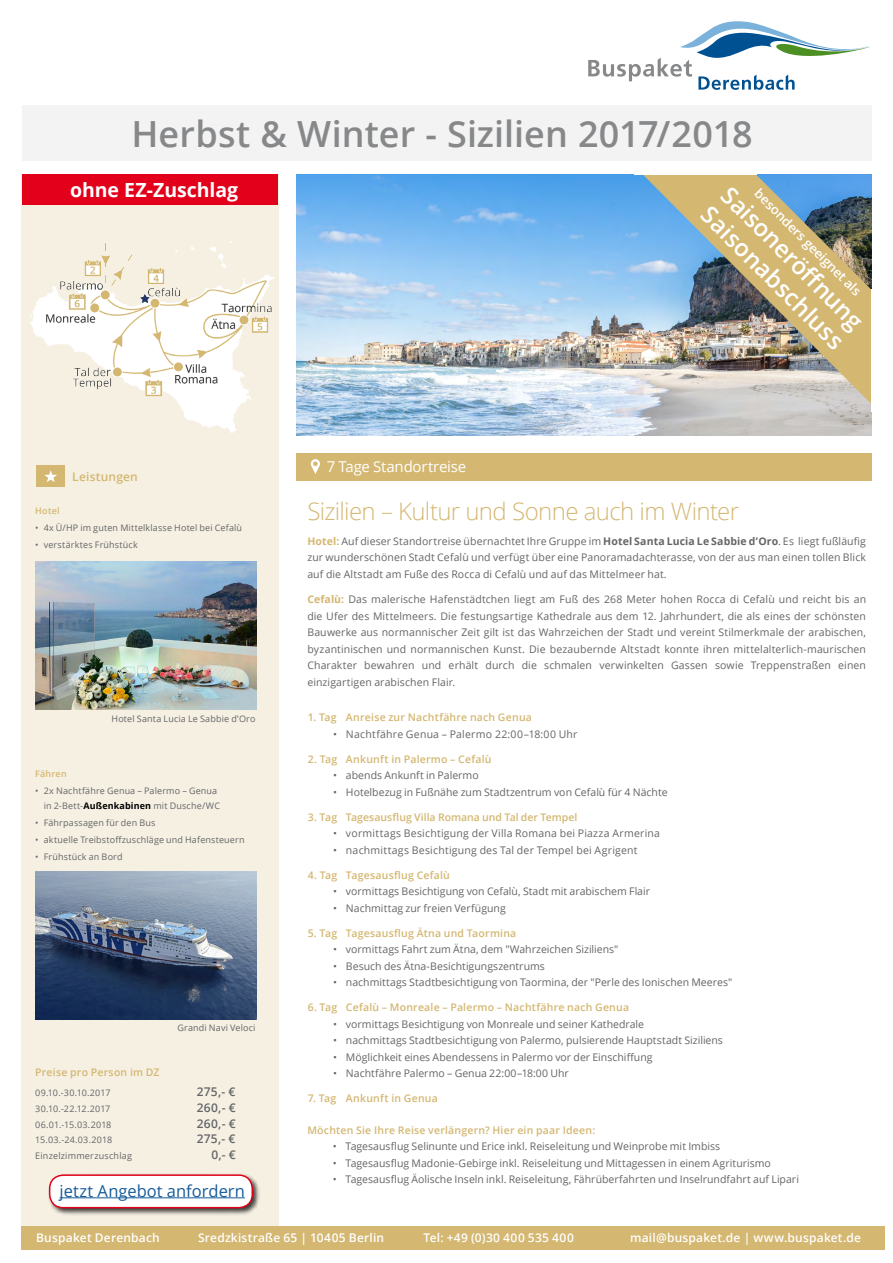
<style>
.page{position:relative;width:893px;height:1263px;background:#fff}
.page>*{position:absolute;margin:0;border:0;box-sizing:border-box;transform-origin:0 0}
.t1{font:600 36px "Open Sans";color:#87888a}
.t2{font:300 24px "Open Sans";letter-spacing:-.03em;color:#d4b771}
.t3{font:600 24px "Open Sans";color:#fff}
.t4{font:700 19.5px "Open Sans";letter-spacing:-.005em;color:#fff}
.t5{font:16.5px "Open Sans";color:#165b9a}
.t6{font:15px "Open Sans";letter-spacing:-.015em;color:#fff}
.t7{font:600 12.9px "Open Sans";color:#fff;scale:1.05 1}
.t8{font:600 12px "Open Sans";letter-spacing:.02em;color:#fff}
.t9{font:600 12px "Open Sans";letter-spacing:.02em;color:#646567}
.t10{font:600 12px "Open Sans";letter-spacing:.02em;color:#d4b771}
.t11{font:10.5px/16.5px "Open Sans";color:#646567;text-align:justify}
.t12{font:600 10.5px "Open Sans";letter-spacing:.02em;color:#d4b771}
.t13{font:10.5px "Open Sans";letter-spacing:.02em;color:#646567}
.t14{font:600 10.5px "Open Sans";color:#d4b771}
.t15{font:9px/15px "Open Sans";letter-spacing:.015em;color:#646567}
.t16{font:600 9px "Open Sans";letter-spacing:.025em;color:#d4b771}
.s1{font-weight:700;color:#000}
.s2{font-weight:700;color:#d4b771}
.s3{font-weight:700}
</style>
<div class="page">
<div style="left:21px;top:1226px;width:863px;height:24px;background:#d4b771"></div>
<div style="left:297px;top:453px;width:575px;height:27px;background:#d4b771"></div>
<div style="left:21px;top:174px;width:258px;height:1063px;background:#f6f0e3"></div>
<svg style="left:311px;top:459px;width:9px;height:15px"></svg>
<img style="left:297px;top:174px;width:575px;height:262px">
<div style="left:37px;top:466px;width:28px;height:21px;background:#d4b771"></div>
<svg style="left:44px;top:470px;width:13px;height:12px"></svg>
<img style="left:30px;top:241px;width:245px;height:192px">
<img style="left:35px;top:872px;width:222px;height:147px">
<div style="left:22px;top:105px;width:849px;height:55px;background:#f3f3f3"></div>
<svg style="left:588px;top:21px;width:282px;height:69px"></svg>
<img style="left:35px;top:561px;width:222px;height:148px">
<img style="left:639px;top:174px;width:233px;height:234px">
<div style="left:22px;top:174px;width:256px;height:31px;background:#e2001a"></div>
<div style="left:48px;top:1173px;width:212px;height:43px;background:#000;opacity:.75"></div>
<div style="left:50px;top:1175px;width:202px;height:33px;background:#fff;border-radius:14px"></div>
<div style="left:49px;top:1174px;width:204px;height:34px;border:2px solid #e2001a;border-radius:14px"></div>
<hr style="left:60px;top:1197px;width:185px;height:1px;background:#165b9a">
<h1 class="t1" style="left:131px;top:109px;width:623px">Herbst &amp; Winter - Sizilien 2017/2018</h1>
<h3 class="t4" style="left:70px;top:176px;width:170px">ohne EZ-Zuschlag</h3>
<p class="t10" style="left:72px;top:468px;width:67px">Leistungen</p>
<p class="t16" style="left:35px;top:505px;width:26px">Hotel</p>
<p class="t15" style="left:35px;top:520px;width:208px">• 4x Ü/HP im guten Mittelklasse Hotel bei Cefalù</p>
<p class="t15" style="left:35px;top:537px;width:104px">• verstärktes Frühstück</p>
<p class="t15" style="left:112px;top:711px;width:145px">Hotel Santa Lucia Le Sabbie d’Oro</p>
<p class="t16" style="left:35px;top:767px;width:33px">Fähren</p>
<p class="t15" style="left:44px;top:783px;width:178px;text-indent:-9px">• 2x Nachtfähre Genua – Palermo – Genua in 2-Bett-<span class="s1">Außenkabinen</span> mit Dusche/WC</p>
<p class="t15" style="left:35px;top:815px;width:122px">• Fährpassagen für den Bus</p>
<p class="t15" style="left:35px;top:832px;width:211px">• aktuelle Treibstoffzuschläge und Hafensteuern</p>
<p class="t15" style="left:35px;top:849px;width:89px">• Frühstück an Bord</p>
<p class="t15" style="left:178px;top:1020px;width:79px">Grandi Navi Veloci</p>
<p class="t12" style="left:35px;top:1065px;width:126px">Preise pro Person im DZ</p>
<p class="t15" style="left:35px;top:1085px;width:77px">09.10.-30.10.2017</p>
<p class="t9" style="left:197px;top:1084px;width:40px">275,- €</p>
<p class="t15" style="left:35px;top:1101px;width:77px">30.10.-22.12.2017</p>
<p class="t9" style="left:197px;top:1099px;width:40px">260,- €</p>
<p class="t15" style="left:35px;top:1116px;width:78px">06.01.-15.03.2018</p>
<p class="t9" style="left:197px;top:1115px;width:40px">260,- €</p>
<p class="t15" style="left:35px;top:1132px;width:78px">15.03.-24.03.2018</p>
<p class="t9" style="left:197px;top:1130px;width:40px">275,- €</p>
<p class="t15" style="left:35px;top:1148px;width:98px">Einzelzimmerzuschlag</p>
<p class="t9" style="left:211px;top:1146px;width:26px">0,- €</p>
<h3 class="t5" style="left:60px;top:1179px;width:187px">jetzt Angebot anfordern</h3>
<h3 class="t6" style="left:327px;top:456px;width:141px">7 Tage Standortreise</h3>
<h2 class="t3" style="left:737px;top:179px;width:191px;rotate:45deg">Saisoneröff nung</h2>
<p class="t7" style="left:763px;top:185px;width:139px;rotate:45deg">besonders geeignet als</p>
<h2 class="t3" style="left:717px;top:198px;width:192px;rotate:45deg">Saisonabschluss</h2>
<h2 class="t2" style="left:307px;top:495px;width:433px">Sizilien – Kultur und Sonne auch im Winter</h2>
<p class="t11" style="left:307px;top:533px;width:560px"><span class="s2">Hotel:</span> Auf dieser Standortreise übernachtet Ihre Gruppe im <span class="s3">Hotel Santa Lucia Le Sabbie d’Oro</span>. Es liegt fußläufig zur wunderschönen Stadt Cefalù und verfügt über eine Panoramadachterasse, von der aus man einen tollen Blick auf die Altstadt am Fuße des Rocca di Cefalù und auf das Mittelmeer hat.</p>
<p class="t11" style="left:307px;top:591px;width:560px"><span class="s2">Cefalù:</span> Das malerische Hafenstädtchen liegt am Fuß des 268 Meter hohen Rocca di Cefalù und reicht bis an die Ufer des Mittelmeers. Die festungsartige Kathedrale aus dem 12. Jahrhundert, die als eines der schönsten Bauwerke aus normannischer Zeit gilt ist das Wahrzeichen der Stadt und vereint Stilmerkmale der arabischen, byzantinischen und normannischen Kunst. Die bezaubernde Altstadt konnte ihren mittelalterlich-maurischen Charakter bewahren und erhält durch die schmalen verwinkelten Gassen sowie Treppenstraßen einen einzigartigen arabischen Flair.</p>
<p class="t12" style="left:308px;top:710px;width:226px">1. Tag Anreise zur Nachtfähre nach Genua</p>
<p class="t13" style="left:333px;top:726px;width:246px">• Nachtfähre Genua – Palermo 22:00–18:00 Uhr</p>
<p class="t12" style="left:308px;top:751px;width:185px">2. Tag Ankunft in Palermo – Cefalù</p>
<p class="t11" style="left:333px;top:767px;width:147px">• abends Ankunft in Palermo</p>
<p class="t11" style="left:333px;top:783px;width:336px">• Hotelbezug in Fußnähe zum Stadtzentrum von Cefalù für 4 Nächte</p>
<p class="t14" style="left:308px;top:809px;width:271px">3. Tag Tagesausflug Villa Romana und Tal der Tempel</p>
<p class="t13" style="left:333px;top:826px;width:328px">• vormittags Besichtigung der Villa Romana bei Piazza Armerina</p>
<p class="t13" style="left:333px;top:842px;width:306px">• nachmittags Besichtigung des Tal der Tempel bei Agrigent</p>
<p class="t12" style="left:308px;top:867px;width:144px">4. Tag Tagesausflug Cefalù</p>
<p class="t11" style="left:333px;top:883px;width:318px">• vormittags Besichtigung von Cefalù, Stadt mit arabischem Flair</p>
<p class="t11" style="left:333px;top:899px;width:174px">• Nachmittag zur freien Verfügung</p>
<p class="t12" style="left:308px;top:925px;width:210px">5. Tag Tagesausflug Ätna und Taormina</p>
<p class="t11" style="left:333px;top:941px;width:287px">• vormittags Fahrt zum Ätna, dem "Wahrzeichen Siziliens"</p>
<p class="t11" style="left:333px;top:957px;width:213px">• Besuch des Ätna-Besichtigungszentrums</p>
<p class="t11" style="left:333px;top:974px;width:400px">• nachmittags Stadtbesichtigung von Taormina, der "Perle des Ionischen Meeres"</p>
<p class="t12" style="left:308px;top:1000px;width:323px">6. Tag Cefalù – Monreale – Palermo – Nachtfähre nach Genua</p>
<p class="t11" style="left:333px;top:1015px;width:312px">• vormittags Besichtigung von Monreale und seiner Kathedrale</p>
<p class="t11" style="left:333px;top:1032px;width:391px">• nachmittags Stadtbesichtigung von Palermo, pulsierende Hauptstadt Siziliens</p>
<p class="t11" style="left:333px;top:1048px;width:321px">• Möglichkeit eines Abendessens in Palermo vor der Einschiffung</p>
<p class="t11" style="left:333px;top:1065px;width:237px">• Nachtfähre Palermo – Genua 22:00–18:00 Uhr</p>
<p class="t12" style="left:308px;top:1091px;width:132px">7. Tag Ankunft in Genua</p>
<p class="t12" style="left:307px;top:1123px;width:289px">Möchten Sie Ihre Reise verlängern? Hier ein paar Ideen:</p>
<p class="t11" style="left:333px;top:1138px;width:389px">• Tagesausflug Selinunte und Erice inkl. Reiseleitung und Weinprobe mit Imbiss</p>
<p class="t11" style="left:333px;top:1154px;width:440px">• Tagesausflug Madonie-Gebirge inkl. Reiseleitung und Mittagessen in einem Agriturismo</p>
<p class="t11" style="left:333px;top:1171px;width:468px">• Tagesausflug Äolische Inseln inkl. Reiseleitung, Fährüberfahrten und Inselrundfahrt auf Lipari</p>
<p class="t8" style="left:36px;top:1230px;width:125px">Buspaket Derenbach</p>
<p class="t8" style="left:198px;top:1230px;width:188px">Sredzkistraße 65 | 10405 Berlin</p>
<p class="t8" style="left:424px;top:1230px;width:152px">Tel: +49 (0)30 400 535 400</p>
<p class="t8" style="left:630px;top:1230px;width:232px">mail@buspaket.de | www.buspaket.de</p>
</div>
